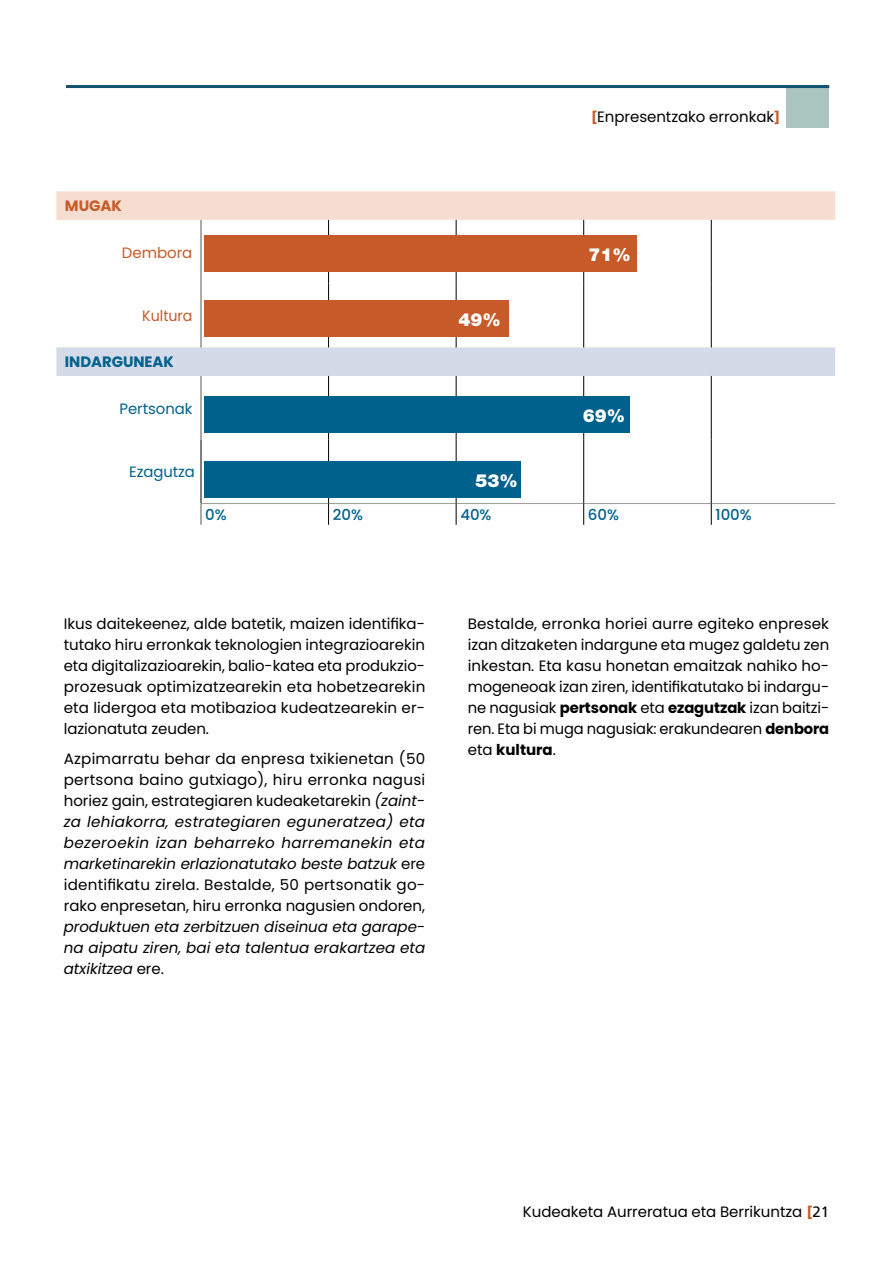
<style>
.page{position:relative;width:893px;height:1263px;background:#fff}
.page>*{position:absolute;margin:0;border:0;box-sizing:border-box;transform-origin:0 0}
.t1{font:900 18px "Helvetica Neue";letter-spacing:-.005em;color:#fff}
.t2{font:15px/21px "Poppins";letter-spacing:-.005em;color:#000;text-align:justify}
.t3{font:italic 15px/21px "Poppins";letter-spacing:.005em;color:#000;text-align:justify}
.t4{font:15px "Poppins";letter-spacing:-.005em;color:#00618d}
.t5{font:500 15px "Poppins";letter-spacing:-.005em;color:#00618d}
.t6{font:700 15px "Poppins";color:#00618d}
.t7{font:15px "Poppins";letter-spacing:-.005em;color:#c65b29}
.t8{font:15px "Poppins";letter-spacing:-.005em;color:#c65b29;scale:.95 1}
.t9{font:700 15px "Poppins";color:#c65b29}
.s1{font-family:"Frutiger";font-weight:900;color:#c65b29}
.s2{font-style:italic}
.s3{font-style:normal}
.s4{font-weight:700}
.s5{font-family:"Frutiger"}
</style>
<div class="page">
<div style="left:787px;top:85px;width:42px;height:43px;background:#a9c5be"></div>
<hr style="left:66px;top:85px;width:763px;height:3px;background:#115171">
<div style="left:56px;top:191px;width:779px;height:29px;background:#f5ded0"></div>
<svg style="left:200px;top:220px;width:511px;height:305px"></svg>
<div style="left:56px;top:347px;width:779px;height:29px;background:#d4dae7"></div>
<hr style="left:201px;top:503px;width:127px;height:1px;background:#9d9d9c">
<hr style="left:329px;top:503px;width:127px;height:1px;background:#9d9d9c">
<hr style="left:456px;top:503px;width:127px;height:1px;background:#9d9d9c">
<hr style="left:584px;top:503px;width:127px;height:1px;background:#9d9d9c">
<hr style="left:712px;top:503px;width:123px;height:1px;background:#9d9d9c">
<hr style="left:328px;top:220px;width:1px;height:64px;background:#000">
<hr style="left:456px;top:220px;width:1px;height:64px;background:#000">
<hr style="left:583px;top:220px;width:1px;height:64px;background:#000">
<hr style="left:711px;top:220px;width:1px;height:64px;background:#000">
<hr style="left:328px;top:284px;width:1px;height:63px;background:#000">
<hr style="left:456px;top:284px;width:1px;height:63px;background:#000">
<hr style="left:583px;top:284px;width:1px;height:63px;background:#000">
<hr style="left:711px;top:284px;width:1px;height:63px;background:#000">
<hr style="left:328px;top:376px;width:1px;height:64px;background:#000">
<hr style="left:456px;top:376px;width:1px;height:64px;background:#000">
<hr style="left:583px;top:376px;width:1px;height:64px;background:#000">
<hr style="left:711px;top:376px;width:1px;height:64px;background:#000">
<hr style="left:201px;top:440px;width:1px;height:63px;background:#000">
<hr style="left:328px;top:440px;width:1px;height:63px;background:#000">
<hr style="left:456px;top:440px;width:1px;height:63px;background:#000">
<hr style="left:583px;top:440px;width:1px;height:63px;background:#000">
<hr style="left:711px;top:440px;width:1px;height:63px;background:#000">
<svg style="left:328px;top:503px;width:1px;height:22px"></svg>
<svg style="left:456px;top:503px;width:1px;height:22px"></svg>
<svg style="left:583px;top:503px;width:1px;height:22px"></svg>
<svg style="left:711px;top:503px;width:1px;height:22px"></svg>
<hr style="left:201px;top:220px;width:1px;height:64px;background:#575756">
<hr style="left:201px;top:284px;width:1px;height:63px;background:#575756">
<hr style="left:201px;top:376px;width:1px;height:64px;background:#575756">
<svg style="left:201px;top:504px;width:1px;height:21px"></svg>
<div style="left:204px;top:396px;width:425px;height:36px;background:#00618d"></div>
<div style="left:204px;top:236px;width:433px;height:36px;background:#c65b29"></div>
<div style="left:204px;top:461px;width:317px;height:36px;background:#00618d"></div>
<div style="left:204px;top:301px;width:304px;height:36px;background:#c65b29"></div>
<p class="t2" style="left:591px;top:107px;width:190px"><span class="s1">[</span>Enpresentzako erronkak<span class="s1">]</span></p>
<p class="t9" style="left:65px;top:197px;width:26px">Mugak</p>
<p class="t7" style="left:122px;top:244px;width:72px">Dembora</p>
<p class="t1" style="left:588px;top:244px;width:44px">71%</p>
<p class="t8" style="left:142px;top:307px;width:54px">Kultura</p>
<p class="t6" style="left:65px;top:353px;width:16px">Indarguneak</p>
<p class="t4" style="left:120px;top:400px;width:74px">Pertsonak</p>
<p class="t1" style="left:458px;top:309px;width:44px">49%</p>
<p class="t1" style="left:583px;top:405px;width:44px">69%</p>
<p class="t4" style="left:129px;top:463px;width:67px">Ezagutza</p>
<p class="t1" style="left:475px;top:470px;width:44px">53%</p>
<p class="t5" style="left:205px;top:506px;width:23px">0%</p>
<p class="t5" style="left:333px;top:506px;width:32px">20%</p>
<p class="t5" style="left:460px;top:506px;width:33px">40%</p>
<p class="t5" style="left:588px;top:506px;width:33px">60%</p>
<p class="t5" style="left:715px;top:506px;width:38px">100%</p>
<p class="t2" style="left:64px;top:613px;width:363px">Ikus daitekeenez, alde batetik, maizen identifika&shy;tutako hiru erronkak teknologien integrazioarekin eta digitalizazioarekin, balio-katea eta produkzio&shy;prozesuak optimizatzearekin eta hobetzearekin eta lidergoa eta motibazioa kudeatzearekin er&shy;lazionatuta zeuden.</p>
<p class="t2" style="left:64px;top:748px;width:363px">Azpimarratu behar da enpresa txikienetan (50 pertsona baino gutxiago), hiru erronka nagusi horiez gain, estrategiaren kudeaketarekin <span class="s2">(zaint&shy;za lehiakorra, estrategiaren eguneratzea) eta bezeroekin izan beharreko harremanekin eta marketinarekin erlazionatutako beste batzuk</span> ere identifikatu zirela. Bestalde, 50 pertsonatik go&shy;rako enpresetan, hiru erronka nagusien ondoren,</p>
<p class="t3" style="left:64px;top:916px;width:363px">produktuen eta zerbitzuen diseinua eta garape&shy;na aipatu ziren, bai eta talentua erakartzea eta atxikitzea <span class="s3">ere.</span></p>
<p class="t2" style="left:468px;top:613px;width:363px">Bestalde, erronka horiei aurre egiteko enpresek izan ditzaketen indargune eta mugez galdetu zen inkestan. Eta kasu honetan emaitzak nahiko ho&shy;mogeneoak izan ziren, identifikatutako bi indargu&shy;ne nagusiak <span class="s4">pertsonak</span> eta <span class="s4">ezagutzak</span> izan baitzi&shy;ren. Eta bi muga nagusiak: erakundearen <span class="s4">denbora </span>eta <span class="s4">kultura</span>.</p>
<p class="t2" style="left:523px;top:1201px;width:308px">Kudeaketa Aurreratua eta Berrikuntza <span class="s1">[</span><span class="s5">21</span></p>
</div>
